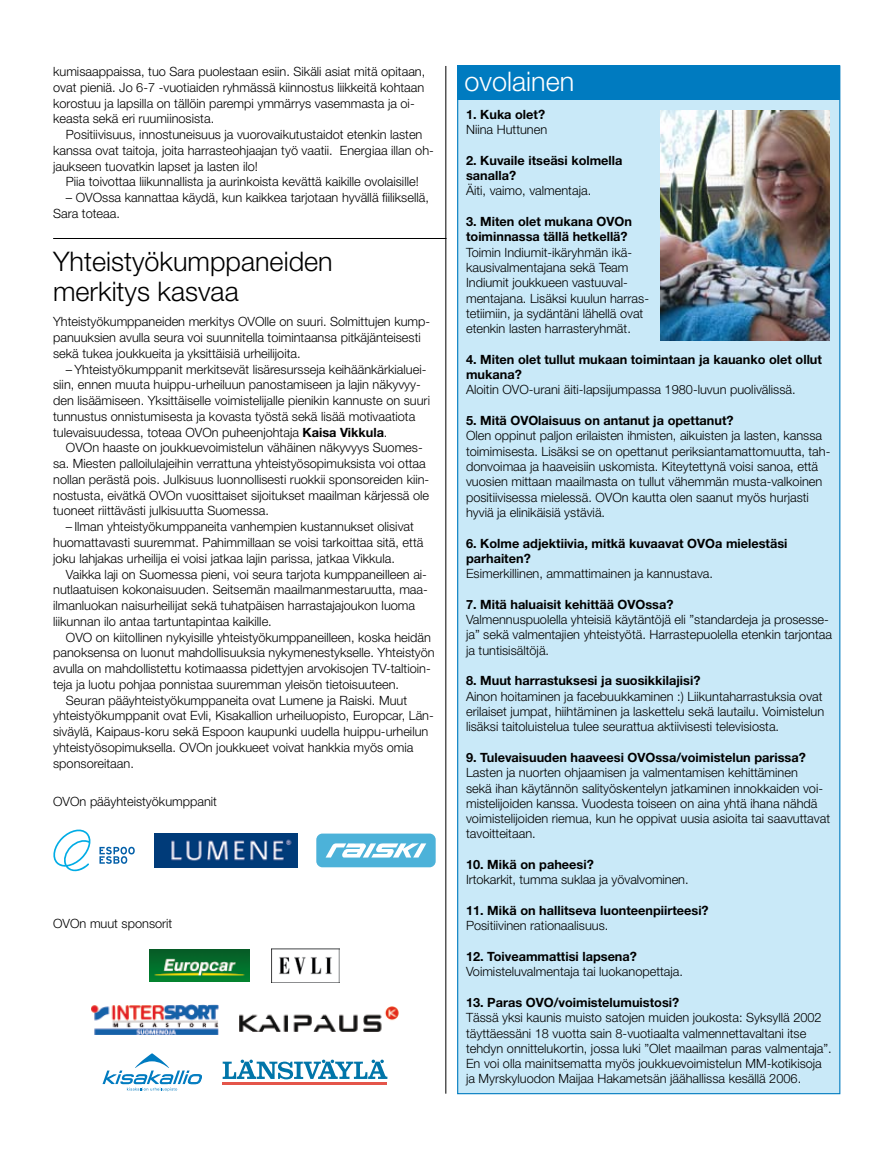
<style>
.page{position:relative;width:893px;height:1149px;background:#fff}
.page>*{position:absolute;margin:0;border:0;box-sizing:border-box;transform-origin:0 0}
.t1{font:300 27px/30px "Helvetica Neue";color:#000}
.t2{font:300 27px "Helvetica Neue";color:#fff}
.t3{font:300 12.75px/15.3px "Helvetica Neue";color:#000}
.t4{font:700 12.75px/15.3px "Helvetica Neue";color:#000}
.s1{font-weight:700}
</style>
<div class="page">
<div style="left:457px;top:65px;width:383px;height:1028px;background:#c9e9f8;border:1px solid #007bc0"></div>
<hr style="left:446px;top:66px;width:1px;height:1027px;background:#000">
<div style="left:457px;top:66px;width:383px;height:34px;background:#007bc0"></div>
<img style="left:660px;top:111px;width:169px;height:229px">
<svg style="left:102px;top:1053px;width:99px;height:37px"></svg>
<hr style="left:223px;top:1082px;width:164px;height:2px;background:#e4554a">
<svg style="left:223px;top:1059px;width:164px;height:19px"></svg>
<img style="left:271px;top:948px;width:69px;height:33px">
<img style="left:150px;top:949px;width:100px;height:31px">
<svg style="left:99px;top:846px;width:36px;height:17px"></svg>
<svg style="left:53px;top:829px;width:38px;height:43px"></svg>
<img style="left:92px;top:1004px;width:126px;height:29px">
<img style="left:240px;top:1006px;width:158px;height:25px">
<div style="left:316px;top:833px;width:120px;height:34px;background:#4cb2d9;border-radius:6px"></div>
<svg style="left:326px;top:843px;width:100px;height:14px"></svg>
<img style="left:154px;top:833px;width:144px;height:34px">
<hr style="left:53px;top:238px;width:393px;height:1px;background:#000">
<p class="t3" style="left:53px;top:63px;width:374px;line-height:15.8px">kumisaappaissa, tuo Sara puolestaan esiin. Sikäli asiat mitä opitaan, ovat pieniä. Jo 6-7 -vuotiaiden ryhmässä kiinnostus liikkeitä kohtaan korostuu ja lapsilla on tällöin parempi ymmärrys vasemmasta ja oi&shy;keasta sekä eri ruumiinosista.</p>
<p class="t3" style="left:53px;top:126px;width:382px;line-height:15.8px;text-indent:13px">Positiivisuus, innostuneisuus ja vuorovaikutustaidot etenkin lasten kanssa ovat taitoja, joita harrasteohjaajan työ vaatii. Energiaa illan oh&shy;jaukseen tuovatkin lapset ja lasten ilo!</p>
<p class="t3" style="left:66px;top:174px;width:354px">Piia toivottaa liikunnallista ja aurinkoista kevättä kaikille ovolaisille!</p>
<p class="t3" style="left:53px;top:189px;width:377px;line-height:15.8px;text-indent:13px">– OVOssa kannattaa käydä, kun kaikkea tarjotaan hyvällä fiiliksellä,<br>Sara toteaa.</p>
<h1 class="t1" style="left:53px;top:245px;width:281px">Yhteistyökumppaneiden merkitys kasvaa</h1>
<p class="t3" style="left:53px;top:313px;width:379px;line-height:15.8px">Yhteistyökumppaneiden merkitys OVOlle on suuri. Solmittujen kump&shy;panuuksien avulla seura voi suunnitella toimintaansa pitkäjänteisesti sekä tukea joukkueita ja yksittäisiä urheilijoita.</p>
<p class="t3" style="left:53px;top:361px;width:378px;line-height:15.8px;text-indent:13px">– Yhteistyökumppanit merkitsevät lisäresursseja keihäänkärkialuei&shy;siin, ennen muuta huippu-urheiluun panostamiseen ja lajin näkyvyy&shy;den lisäämiseen. Yksittäiselle voimistelijalle pienikin kannuste on suuri tunnustus onnistumisesta ja kovasta työstä sekä lisää motivaatiota tulevaisuudessa, toteaa OVOn puheenjohtaja <span class="s1">Kaisa Vikkula</span>.</p>
<p class="t3" style="left:53px;top:439px;width:378px;line-height:15.8px;text-indent:13px">OVOn haaste on joukkuevoimistelun vähäinen näkyvyys Suomes&shy;sa. Miesten palloilulajeihin verrattuna yhteistyösopimuksista voi ottaa nollan perästä pois. Julkisuus luonnollisesti ruokkii sponsoreiden kiin&shy;nostusta, eivätkä OVOn vuosittaiset sijoitukset maailman kärjessä ole tuoneet riittävästi julkisuutta Suomessa.</p>
<p class="t3" style="left:53px;top:518px;width:372px;line-height:15.8px;text-indent:13px">– Ilman yhteistyökumppaneita vanhempien kustannukset olisivat huomattavasti suuremmat. Pahimmillaan se voisi tarkoittaa sitä, että joku lahjakas urheilija ei voisi jatkaa lajin parissa, jatkaa Vikkula.</p>
<p class="t3" style="left:53px;top:565px;width:376px;line-height:15.8px;text-indent:13px">Vaikka laji on Suomessa pieni, voi seura tarjota kumppaneilleen ai&shy;nutlaatuisen kokonaisuuden. Seitsemän maailmanmestaruutta, maa&shy;ilmanluokan naisurheilijat sekä tuhatpäisen harrastajajoukon luoma liikunnan ilo antaa tartuntapintaa kaikille.</p>
<p class="t3" style="left:66px;top:629px;width:367px">OVO on kiitollinen nykyisille yhteistyökumppaneilleen, koska heidän</p>
<p class="t3" style="left:53px;top:644px;width:383px">panoksensa on luonut mahdollisuuksia nykymenestykselle. Yhteistyön</p>
<p class="t3" style="left:53px;top:660px;width:379px">avulla on mahdollistettu kotimaassa pidettyjen arvokisojen TV-taltioin-</p>
<p class="t3" style="left:53px;top:676px;width:347px">teja ja luotu pohjaa ponnistaa suuremman yleisön tietoisuuteen.</p>
<p class="t3" style="left:66px;top:692px;width:343px">Seuran pääyhteistyökumppaneita ovat Lumene ja Raiski. Muut</p>
<p class="t3" style="left:53px;top:707px;width:382px">yhteistyökumppanit ovat Evli, Kisakallion urheiluopisto, Europcar, Län-</p>
<p class="t3" style="left:53px;top:723px;width:377px">siväylä, Kaipaus-koru sekä Espoon kaupunki uudella huippu-urheilun</p>
<p class="t3" style="left:53px;top:739px;width:362px">yhteistyösopimuksella. OVOn joukkueet voivat hankkia myös omia</p>
<p class="t3" style="left:53px;top:755px;width:82px">sponsoreitaan.</p>
<p class="t3" style="left:53px;top:793px;width:165px">OVOn pääyhteistyökumppanit</p>
<p class="t3" style="left:53px;top:915px;width:121px">OVOn muut sponsorit</p>
<h1 class="t2" style="left:465px;top:65px;width:111px">ovolainen</h1>
<p class="t4" style="left:466px;top:106px;width:81px">1. Kuka olet?</p>
<p class="t3" style="left:466px;top:122px;width:83px">Niina Huttunen</p>
<p class="t4" style="left:466px;top:152px;width:158px">2. Kuvaile itseäsi kolmella sanalla?</p>
<p class="t3" style="left:466px;top:183px;width:127px">Äiti, vaimo, valmentaja.</p>
<p class="t4" style="left:466px;top:213px;width:167px">3. Miten olet mukana OVOn toiminnassa tällä hetkellä?</p>
<p class="t3" style="left:466px;top:244px;width:185px">Toimin Indiumit-ikäryhmän ikä&shy;kausivalmentajana sekä Team Indiumit joukkueen vastuuval&shy;mentajana. Lisäksi kuulun harras&shy;tetiimiin, ja sydäntäni lähellä ovat etenkin lasten harrasteryhmät.</p>
<p class="t4" style="left:466px;top:351px;width:357px">4. Miten olet tullut mukaan toimintaan ja kauanko olet ollut mukana?</p>
<p class="t3" style="left:466px;top:382px;width:331px">Aloitin OVO-urani äiti-lapsijumpassa 1980-luvun puolivälissä.</p>
<p class="t4" style="left:466px;top:412px;width:269px">5. Mitä OVOlaisuus on antanut ja opettanut?</p>
<p class="t3" style="left:466px;top:428px;width:366px">Olen oppinut paljon erilaisten ihmisten, aikuisten ja lasten, kanssa toimimisesta. Lisäksi se on opettanut periksiantamattomuutta, tah&shy;donvoimaa ja haaveisiin uskomista. Kiteytettynä voisi sanoa, että vuosien mittaan maailmasta on tullut vähemmän musta-valkoinen positiivisessa mielessä. OVOn kautta olen saanut myös hurjasti hyviä ja elinikäisiä ystäviä.</p>
<p class="t4" style="left:466px;top:535px;width:323px">6. Kolme adjektiivia, mitkä kuvaavat OVOa mielestäsi parhaiten?</p>
<p class="t3" style="left:466px;top:565px;width:248px">Esimerkillinen, ammattimainen ja kannustava.</p>
<p class="t4" style="left:466px;top:596px;width:209px">7. Mitä haluaisit kehittää OVOssa?</p>
<p class="t3" style="left:466px;top:611px;width:368px">Valmennuspuolella yhteisiä käytäntöjä eli ”standardeja ja prosesse&shy;ja” sekä valmentajien yhteistyötä. Harrastepuolella etenkin tarjontaa ja tuntisisältöjä.</p>
<p class="t4" style="left:466px;top:672px;width:236px">8. Muut harrastuksesi ja suosikkilajisi?</p>
<p class="t3" style="left:466px;top:688px;width:360px">Ainon hoitaminen ja facebuukkaminen :) Liikuntaharrastuksia ovat erilaiset jumpat, hiihtäminen ja laskettelu sekä lautailu. Voimistelun lisäksi taitoluistelua tulee seurattua aktiivisesti televisiosta.</p>
<p class="t4" style="left:466px;top:749px;width:341px">9. Tulevaisuuden haaveesi OVOssa/voimistelun parissa?</p>
<p class="t3" style="left:466px;top:764px;width:366px">Lasten ja nuorten ohjaamisen ja valmentamisen kehittäminen<br>sekä ihan käytännön salityöskentelyn jatkaminen innokkaiden voi&shy;mistelijoiden kanssa. Vuodesta toiseen on aina yhtä ihana nähdä voimistelijoiden riemua, kun he oppivat uusia asioita tai saavuttavat tavoitteitaan.</p>
<p class="t4" style="left:466px;top:856px;width:129px">10. Mikä on paheesi?</p>
<p class="t3" style="left:466px;top:871px;width:224px">Irtokarkit, tumma suklaa ja yövalvominen.</p>
<p class="t4" style="left:466px;top:902px;width:244px">11. Mikä on hallitseva luonteenpiirteesi?</p>
<p class="t3" style="left:466px;top:917px;width:144px">Positiivinen rationaalisuus.</p>
<p class="t4" style="left:466px;top:948px;width:172px">12. Toiveammattisi lapsena?</p>
<p class="t3" style="left:466px;top:963px;width:219px">Voimisteluvalmentaja tai luokanopettaja.</p>
<p class="t4" style="left:466px;top:994px;width:215px">13. Paras OVO/voimistelumuistosi?</p>
<p class="t3" style="left:466px;top:1009px;width:367px">Tässä yksi kaunis muisto satojen muiden joukosta: Syksyllä 2002 täyttäessäni 18 vuotta sain 8-vuotiaalta valmennettavaltani itse tehdyn onnittelukortin, jossa luki ”Olet maailman paras valmentaja”.<br>En voi olla mainitsematta myös joukkuevoimistelun MM-kotikisoja ja Myrskyluodon Maijaa Hakametsän jäähallissa kesällä 2006.</p>
</div>
